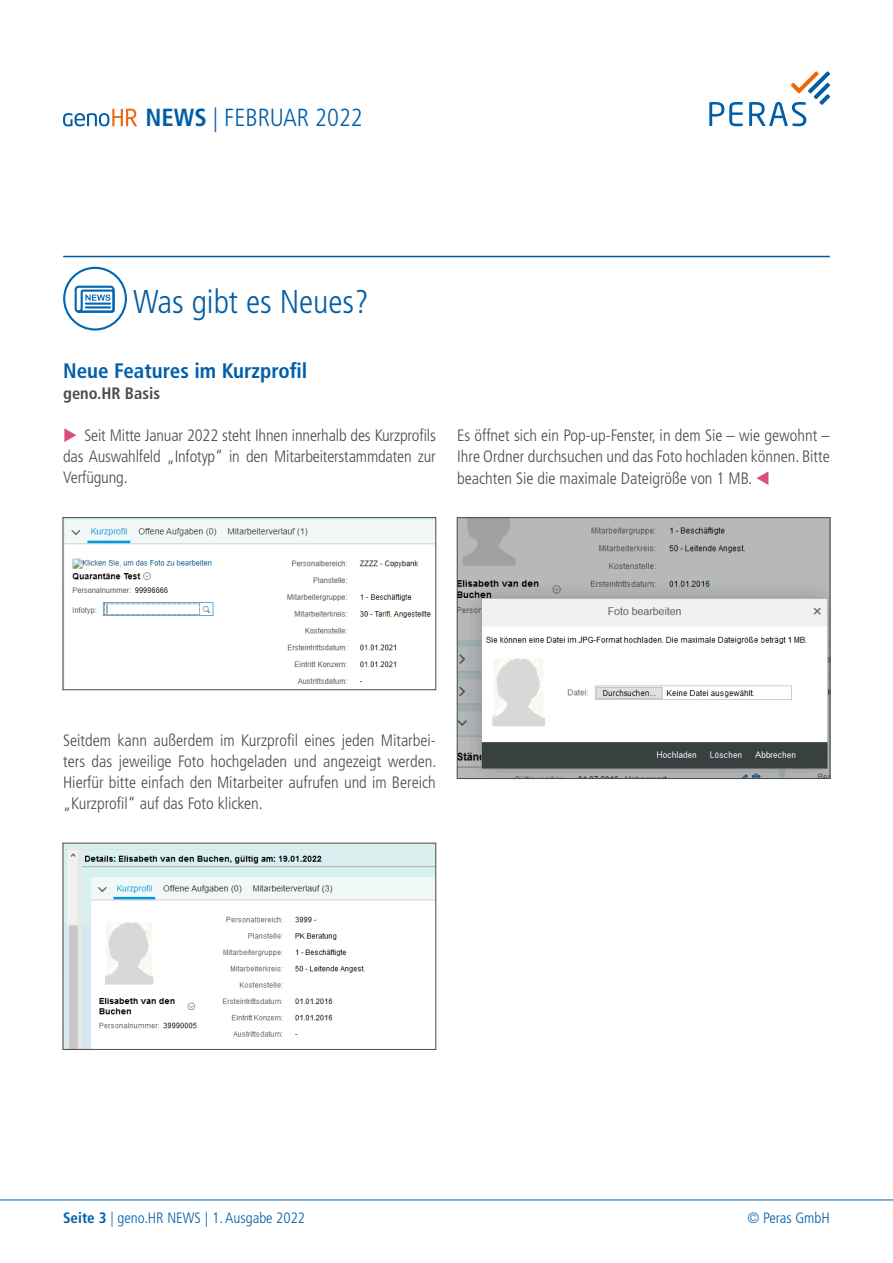
<style>
.page{position:relative;width:893px;height:1263px;background:#fff}
.page>*{position:absolute;margin:0;border:0;box-sizing:border-box;transform-origin:0 0}
.t1{font:300 condensed 33px "Frutiger";color:#005ea8}
.t2{font:300 condensed 24.75px "Frutiger";color:#005ea8}
.t3{font:700 condensed 21px "Frutiger";color:#005ea8}
.t4{font:300 condensed 16.5px/21px "Frutiger";color:#4b4b4d;text-align:justify}
.t5{font:700 condensed 16.5px "Frutiger";color:#4b4b4d}
.t6{font:300 condensed 15px "Frutiger";color:#005ea8}
.s1{font-weight:700}
.s2{color:#da4f78}
</style>
<div class="page">
<svg style="left:709px;top:102px;width:34px;height:24px"></svg>
<svg style="left:749px;top:71px;width:81px;height:55px"></svg>
<svg style="left:63px;top:109px;width:74px;height:17px"></svg>
<hr style="left:63px;top:256px;width:767px;height:1px;background:#005ea8">
<svg style="left:63px;top:267px;width:64px;height:61px"></svg>
<div style="left:63px;top:267px;width:64px;height:64px;border:2px solid #0066b3;border-radius:50%"></div>
<div style="left:75px;top:286px;width:40px;height:27px;border:2px solid #0066b3;border-radius:3px"></div>
<svg style="left:76px;top:288px;width:40px;height:26px"></svg>
<img style="left:65px;top:519px;width:369px;height:165px">
<div style="left:63px;top:517px;width:373px;height:173px;border:1px solid #4b4b4d"></div>
<img style="left:459px;top:519px;width:369px;height:258px">
<div style="left:457px;top:517px;width:373px;height:262px;border:1px solid #4b4b4d"></div>
<img style="left:65px;top:845px;width:369px;height:202px">
<hr style="left:0;top:1200px;width:893px;height:1px;background:#005ea8">
<h2 class="t2" style="left:146px;top:104px;width:219px"><span class="s1">NEWS</span> | FEBRUAR 2022</h2>
<h1 class="t1" style="left:133px;top:282px;width:237px">Was gibt es Neues?</h1>
<p class="t3" style="left:63px;top:359px;width:246px">Neue Features im Kurzprofil</p>
<p class="t5" style="left:63px;top:384px;width:98px">geno.HR Basis</p>
<p class="t4" style="left:63px;top:425px;width:374px"><span class="s2">◆</span> Seit Mitte Januar 2022 steht Ihnen innerhalb des Kurzprofils das Auswahlfeld „Infotyp“ in den Mitarbeiterstammdaten zur Verfügung.</p>
<p class="t4" style="left:457px;top:425px;width:374px">Es öffnet sich ein Pop-up-Fenster, in dem Sie – wie gewohnt – Ihre Ordner durchsuchen und das Foto hochladen können. Bitte beachten Sie die maximale Dateigröße von 1 MB. <span class="s2">▼</span></p>
<p class="t4" style="left:63px;top:730px;width:375px">Seitdem kann außerdem im Kurzprofil eines jeden Mitarbei&shy;ters das jeweilige Foto hochgeladen und angezeigt werden.<br>Hierfür bitte einfach den Mitarbeiter aufrufen und im Bereich „Kurzprofil“ auf das Foto klicken.</p>
<p class="t6" style="left:63px;top:1209px;width:243px"><span class="s1">Seite 3</span> | geno.HR NEWS | 1. Ausgabe 2022</p>
<p class="t6" style="left:747px;top:1209px;width:84px">© Peras GmbH</p>
</div>
